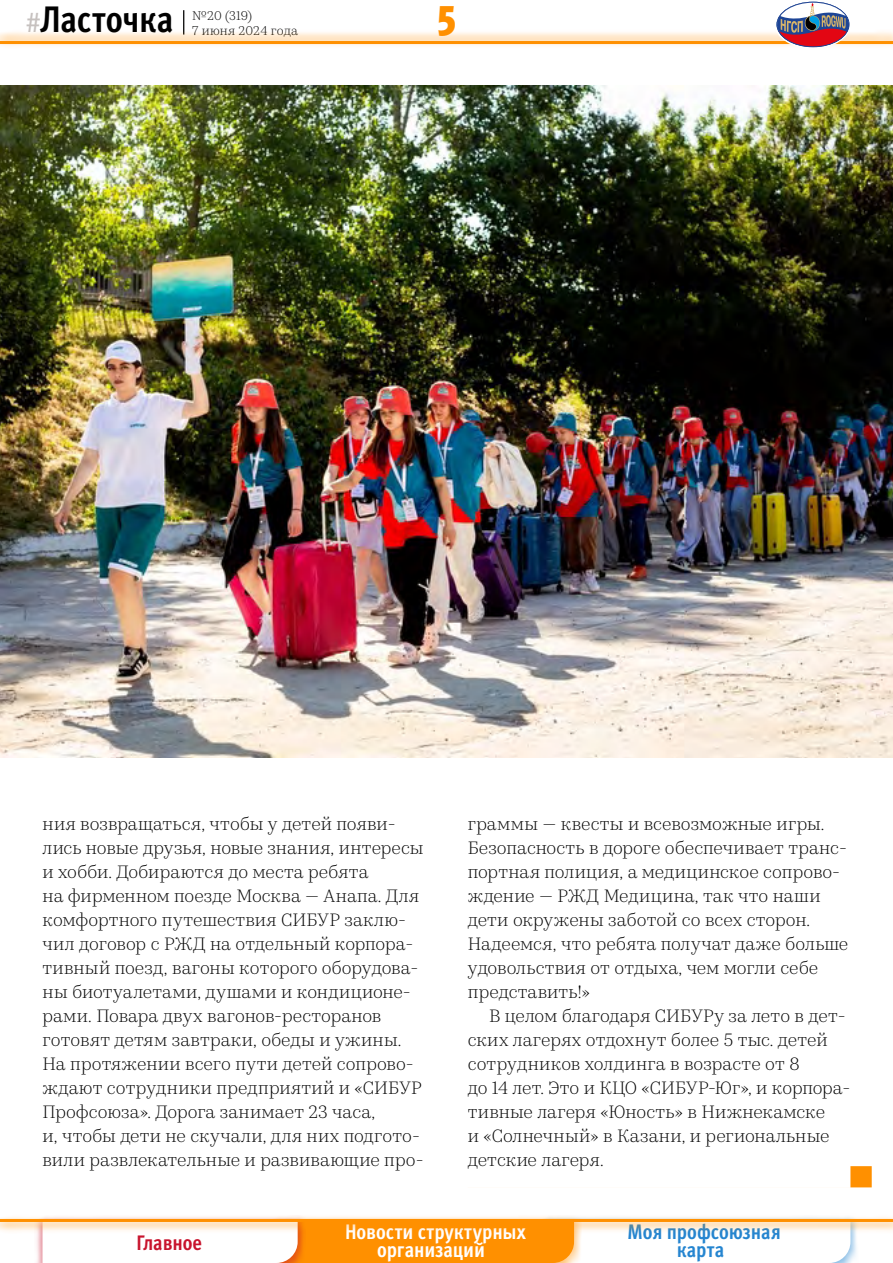
<style>
.page{position:relative;width:893px;height:1263px;background:#fff}
.page>*{position:absolute;margin:0;border:0;box-sizing:border-box;transform-origin:0 0}
.t1{font:900 condensed 43.5px "Meta Pro";color:#ff9000}
.t2{font:700 condensed 36.9px "Meta Pro";letter-spacing:-.005em;color:#000}
.t3{font:700 condensed 21px/18px "Meta Pro";color:#fff;text-align:center}
.t4{font:700 condensed 21px/18px "Meta Pro";letter-spacing:-.005em;color:#2585d0;text-align:center}
.t5{font:700 condensed 21px "Meta Pro";letter-spacing:-.005em;color:#c8142d}
.t6{font:300 18px/24px "Kazimir Text";letter-spacing:.005em;color:#000}
.t7{font:300 12.75px/15px "Kazimir Text";letter-spacing:.01em;color:#000}
.s1{font-weight:400;font-stretch:normal;font-size:27px;color:#c6c1bf}
</style>
<div class="page">
<div style="left:468px;top:1166px;width:404px;height:21px;background:#ff9000"></div>
<div style="left:467px;top:1165px;width:383px;height:23px;background:#fff"></div>
<img style="left:0;top:85px;width:893px;height:673px">
<svg style="left:183px;top:10px;width:1px;height:19px"></svg>
<svg style="left:278px;top:1234px;width:572px;height:29px"></svg>
<div style="left:0;top:29px;width:893px;height:20px;background:#ff9000;opacity:.3"></div>
<hr style="left:0;top:41px;width:893px;height:3px;background:#ff9000">
<div style="left:0;top:1214px;width:893px;height:20px;background:#ff9000;opacity:.3"></div>
<hr style="left:0;top:1219px;width:893px;height:3px;background:#ff9000">
<svg style="left:775px;top:2px;width:75px;height:46px"></svg>
<div style="left:775px;top:0;width:75px;height:48px;border:1px solid #fff;border-radius:50%"></div>
<h2 class="t2" style="left:26px;top:-9px;width:149px"><span class="s1">#</span>Ласточка</h2>
<p class="t7" style="left:192px;top:7px;width:107px">№20 (319)<br>7 июня 2024 года</p>
<h1 class="t1" style="left:437px;top:-14px;width:21px">5</h1>
<p class="t6" style="left:43px;top:810px;width:383px">ния возвращаться, чтобы у детей появи&shy;лись новые друзья, новые знания, интересы и хобби. Добираются до места ребята<br>на фирменном поезде Москва — Анапа. Для комфортного путешествия СИБУР заклю&shy;чил договор с РЖД на отдельный корпора&shy;тивный поезд, вагоны которого оборудова&shy;ны биотуалетами, душами и кондиционе&shy;рами. Повара двух вагонов- ресторанов готовят детям завтраки, обеды и ужины.<br>На протяжении всего пути детей сопрово&shy;ждают сотрудники предприятий и «СИБУР Проф союза». Дорога занимает 23 часа,<br>и, чтобы дети не скучали, для них подгото&shy;вили развлекательные и развивающие про-</p>
<p class="t6" style="left:468px;top:810px;width:382px">граммы — квесты и всевозможные игры.<br>Безопасность в дороге обеспечивает транс&shy;портная полиция, а медицинское сопрово&shy;ждение — РЖД Медицина, так что наши дети окружены заботой со всех сторон.<br>Надеемся, что ребята получат даже больше удовольствия от отдыха, чем могли себе представить!»</p>
<p class="t6" style="left:468px;top:1003px;width:384px;text-indent:21px">В целом благодаря СИБУРу за лето в дет&shy;ских лагерях отдохнут более 5 тыс. детей сотрудников холдинга в возрасте от 8<br>до 14 лет. Это и КЦО «СИБУР-Юг», и корпора&shy;тивные лагеря «Юность» в Нижнекамске<br>и «Солнечный» в Казани, и региональные детские лагеря.</p>
<p class="t5" style="left:136px;top:1226px;width:67px">Главное</p>
<p class="t3" style="left:345px;top:1222px;width:182px">Новости структурных организаций</p>
<p class="t4" style="left:628px;top:1222px;width:155px">Моя профсоюзная карта</p>
</div>
